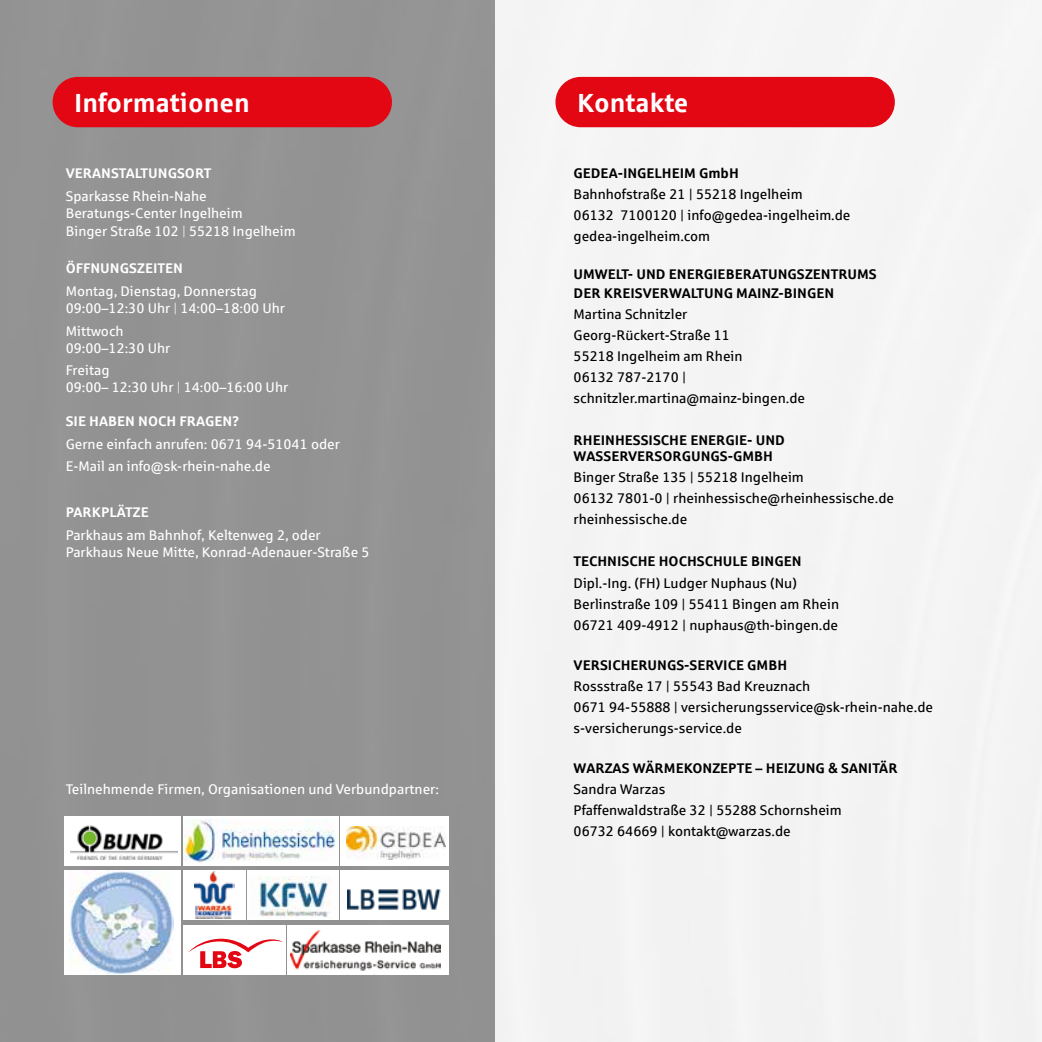
<style>
.page{position:relative;width:1042px;height:1042px;background:#fff}
.page>*{position:absolute;margin:0;border:0;box-sizing:border-box;transform-origin:0 0}
.t1{font:700 26.25px "Sparkasse Rg";color:#fff}
.t2{font:14px/21px "Sparkasse Rg";color:#000}
.t3{font:14px/17.5px "Sparkasse Rg";color:#fff}
.t4{font:700 14px/18.9px "Sparkasse Rg";color:#000}
.t5{font:700 14px "Sparkasse Rg";color:#fff}
.s1{font-family:"Sparkasse Lt"}
</style>
<div class="page">
<img style="left:0;top:0;width:1042px;height:1042px">
<div style="left:53px;top:77px;width:339px;height:50px;background:#e30613;border-radius:25px"></div>
<div style="left:555px;top:77px;width:340px;height:50px;background:#e30613;border-radius:25px"></div>
<div style="left:247px;top:870px;width:92px;height:49px;background:#fff"></div>
<img style="left:258px;top:876px;width:72px;height:41px">
<div style="left:183px;top:925px;width:102px;height:49px;background:#fff"></div>
<svg style="left:189px;top:938px;width:93px;height:30px"></svg>
<div style="left:287px;top:925px;width:161px;height:49px;background:#fff"></div>
<img style="left:290px;top:931px;width:151px;height:40px">
<div style="left:64px;top:816px;width:117px;height:50px;background:#fff"></div>
<img style="left:70px;top:825px;width:108px;height:34px">
<div style="left:340px;top:870px;width:108px;height:49px;background:#fff"></div>
<img style="left:347px;top:889px;width:94px;height:21px">
<div style="left:183px;top:816px;width:156px;height:50px;background:#fff"></div>
<img style="left:183px;top:819px;width:153px;height:43px">
<div style="left:340px;top:816px;width:108px;height:50px;background:#fff"></div>
<img style="left:347px;top:826px;width:98px;height:33px">
<div style="left:183px;top:870px;width:63px;height:49px;background:#fff"></div>
<img style="left:194px;top:871px;width:41px;height:47px">
<div style="left:64px;top:870px;width:117px;height:104px;background:#fff"></div>
<img style="left:70px;top:871px;width:103px;height:103px">
<h1 class="t1" style="left:74px;top:86px;width:177px">Informationen</h1>
<p class="t5" style="left:66px;top:164px;width:147px">VERANSTALTUNGSORT</p>
<p class="t3" style="left:66px;top:187px;width:231px">Sparkasse Rhein-Nahe<br>Beratungs-Center Ingelheim<br>Binger Straße 102 <span class="s1">|</span> 55218 Ingelheim</p>
<p class="t5" style="left:66px;top:260px;width:119px">ÖFFNUNGSZEITEN</p>
<p class="t3" style="left:66px;top:283px;width:221px;line-height:16.8px">Montag, Dienstag, Donnerstag<br>09:00–12:30 Uhr <span class="s1">|</span> 14:00–18:00 Uhr</p>
<p class="t3" style="left:66px;top:322px;width:106px;line-height:16.8px">Mittwoch<br>09:00–12:30 Uhr</p>
<p class="t3" style="left:66px;top:362px;width:224px;line-height:16.8px">Freitag<br>09:00– 12:30 Uhr <span class="s1">|</span> 14:00–16:00 Uhr</p>
<p class="t5" style="left:66px;top:412px;width:175px">SIE HABEN NOCH FRAGEN?</p>
<p class="t3" style="left:66px;top:432px;width:276px;line-height:22.8px">Gerne einfach anrufen: 0671 94-51041 oder<br>E-Mail an info@sk-rhein-nahe.de</p>
<p class="t5" style="left:66px;top:503px;width:84px">PARKPLÄTZE</p>
<p class="t3" style="left:66px;top:525px;width:305px">Parkhaus am Bahnhof, Keltenweg 2, oder<br>Parkhaus Neue Mitte, Konrad-Adenauer-Straße 5</p>
<p class="t3" style="left:66px;top:780px;width:375px">Teilnehmende Firmen, Organisationen und Verbundpartner:</p>
<h1 class="t1" style="left:577px;top:86px;width:113px">Kontakte</h1>
<p class="t4" style="left:573px;top:163px;width:167px">GEDEA-INGELHEIM GmbH</p>
<p class="t2" style="left:573px;top:183px;width:278px">Bahnhofstraße 21 | 55218 Ingelheim<br>06132 7100120 | info@gedea-ingelheim.de gedea-ingelheim.com</p>
<p class="t4" style="left:573px;top:264px;width:305px">UMWELT- UND ENERGIEBERATUNGSZENTRUMS<br>DER KREISVERWALTUNG MAINZ-BINGEN</p>
<p class="t2" style="left:573px;top:303px;width:233px">Martina Schnitzler<br>Georg-Rückert-Straße 11<br>55218 Ingelheim am Rhein<br>06132 787-2170 | schnitzler.martina@mainz-bingen.de</p>
<p class="t4" style="left:573px;top:431px;width:213px;line-height:16.8px">RHEINHESSISCHE ENERGIE- UND<br>WASSERVERSORGUNGS-GMBH</p>
<p class="t2" style="left:573px;top:467px;width:322px">Binger Straße 135 | 55218 Ingelheim<br>06132 7801-0 | rheinhessische@rheinhessische.de rheinhessische.de</p>
<p class="t4" style="left:573px;top:551px;width:229px">TECHNISCHE HOCHSCHULE BINGEN</p>
<p class="t2" style="left:573px;top:572px;width:267px">Dipl.-Ing. (FH) Ludger Nuphaus (Nu)<br>Berlinstraße 109 | 55411 Bingen am Rhein<br>06721 409-4912 | nuphaus@th-bingen.de</p>
<p class="t4" style="left:573px;top:655px;width:215px">VERSICHERUNGS-SERVICE GMBH</p>
<p class="t2" style="left:573px;top:675px;width:361px">Rossstraße 17 | 55543 Bad Kreuznach<br>0671 94-55888 | versicherungsservice@sk-rhein-nahe.de s-versicherungs-service.de</p>
<p class="t4" style="left:573px;top:758px;width:326px">WARZAS WÄRMEKONZEPTE – HEIZUNG &amp; SANITÄR</p>
<p class="t2" style="left:573px;top:778px;width:270px">Sandra Warzas<br>Pfaffenwaldstraße 32 | 55288 Schornsheim<br>06732 64669 | kontakt@warzas.de</p>
</div>
